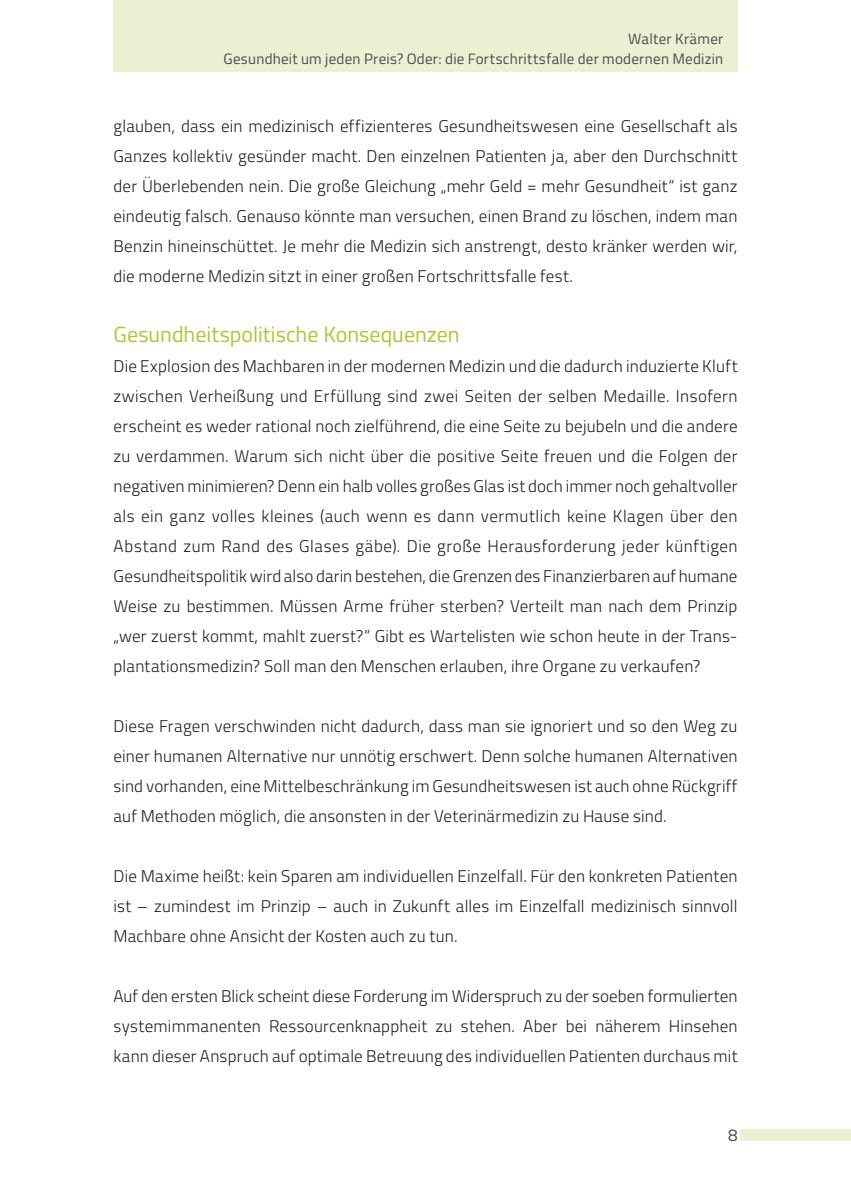
<style>
.page{position:relative;width:851px;height:1191px;background:#fff}
.page>*{position:absolute;margin:0;border:0;box-sizing:border-box;transform-origin:0 0}
.t1{font:22px "Titillium";color:#aac932}
.t2{font:300 17px/30px "Titillium";letter-spacing:.01em;color:#231f20;text-align:justify}
.t3{font:17px "Titillium";color:#4b4c4d}
.t4{font:15px/20px "Titillium";letter-spacing:.015em;color:#4b4c4d;text-align:right}
</style>
<div class="page">
<div style="left:113px;top:0;width:624px;height:71px;background:#eaf1d2"></div>
<div style="left:740px;top:1129px;width:110px;height:11px;background:#eaf1d2"></div>
<p class="t4" style="left:223px;top:28px;width:501px">Walter Krämer<br>Gesundheit um jeden Preis? Oder: die Fortschrittsfalle der modernen Medizin</p>
<p class="t2" style="left:113px;top:110px;width:625px">glauben, dass ein medizinisch effizienteres Gesundheitswesen eine Gesellschaft als Ganzes kollektiv gesünder macht. Den einzelnen Patienten ja, aber den Durchschnitt der Überlebenden nein. Die große Gleichung „mehr Geld = mehr Gesundheit“ ist ganz eindeutig falsch. Genauso könnte man versuchen, einen Brand zu löschen, indem man Benzin hineinschüttet. Je mehr die Medizin sich anstrengt, desto kränker werden wir, die moderne Medizin sitzt in einer großen Fortschrittsfalle fest.</p>
<p class="t1" style="left:113px;top:318px;width:348px">Gesundheitspolitische Konsequenzen</p>
<p class="t2" style="left:113px;top:350px;width:625px">Die Explosion des Machbaren in der modernen Medizin und die dadurch induzierte Kluft zwischen Verheißung und Erfüllung sind zwei Seiten der selben Medaille. Insofern erscheint es weder rational noch zielführend, die eine Seite zu bejubeln und die andere zu verdammen. Warum sich nicht über die positive Seite freuen und die Folgen der negativen minimieren? Denn ein halb volles großes Glas ist doch immer noch gehaltvoller als ein ganz volles kleines (auch wenn es dann vermutlich keine Klagen über den Abstand zum Rand des Glases gäbe). Die große Herausforderung jeder künftigen Gesundheitspolitik wird also darin bestehen, die Grenzen des Finanzierbaren auf humane Weise zu bestimmen. Müssen Arme früher sterben? Verteilt man nach dem Prinzip „wer zuerst kommt, mahlt zuerst?“ Gibt es Wartelisten wie schon heute in der Trans&shy;plantationsmedizin? Soll man den Menschen erlauben, ihre Organe zu verkaufen?</p>
<p class="t2" style="left:113px;top:710px;width:625px">Diese Fragen verschwinden nicht dadurch, dass man sie ignoriert und so den Weg zu einer humanen Alternative nur unnötig erschwert. Denn solche humanen Alternativen sind vorhanden, eine Mittelbeschränkung im Gesundheitswesen ist auch ohne Rückgriff auf Methoden möglich, die ansonsten in der Veterinärmedizin zu Hause sind.</p>
<p class="t2" style="left:113px;top:860px;width:625px">Die Maxime heißt: kein Sparen am individuellen Einzelfall. Für den konkreten Patienten ist – zumindest im Prinzip – auch in Zukunft alles im Einzelfall medizinisch sinnvoll Machbare ohne Ansicht der Kosten auch zu tun.</p>
<p class="t2" style="left:113px;top:980px;width:625px">Auf den ersten Blick scheint diese Forderung im Widerspruch zu der soeben formulierten systemimmanenten Ressourcenknappheit zu stehen. Aber bei näherem Hinsehen kann dieser Anspruch auf optimale Betreuung des individuellen Patienten durchaus mit</p>
<p class="t3" style="left:727px;top:1122px;width:11px">8</p>
</div>
